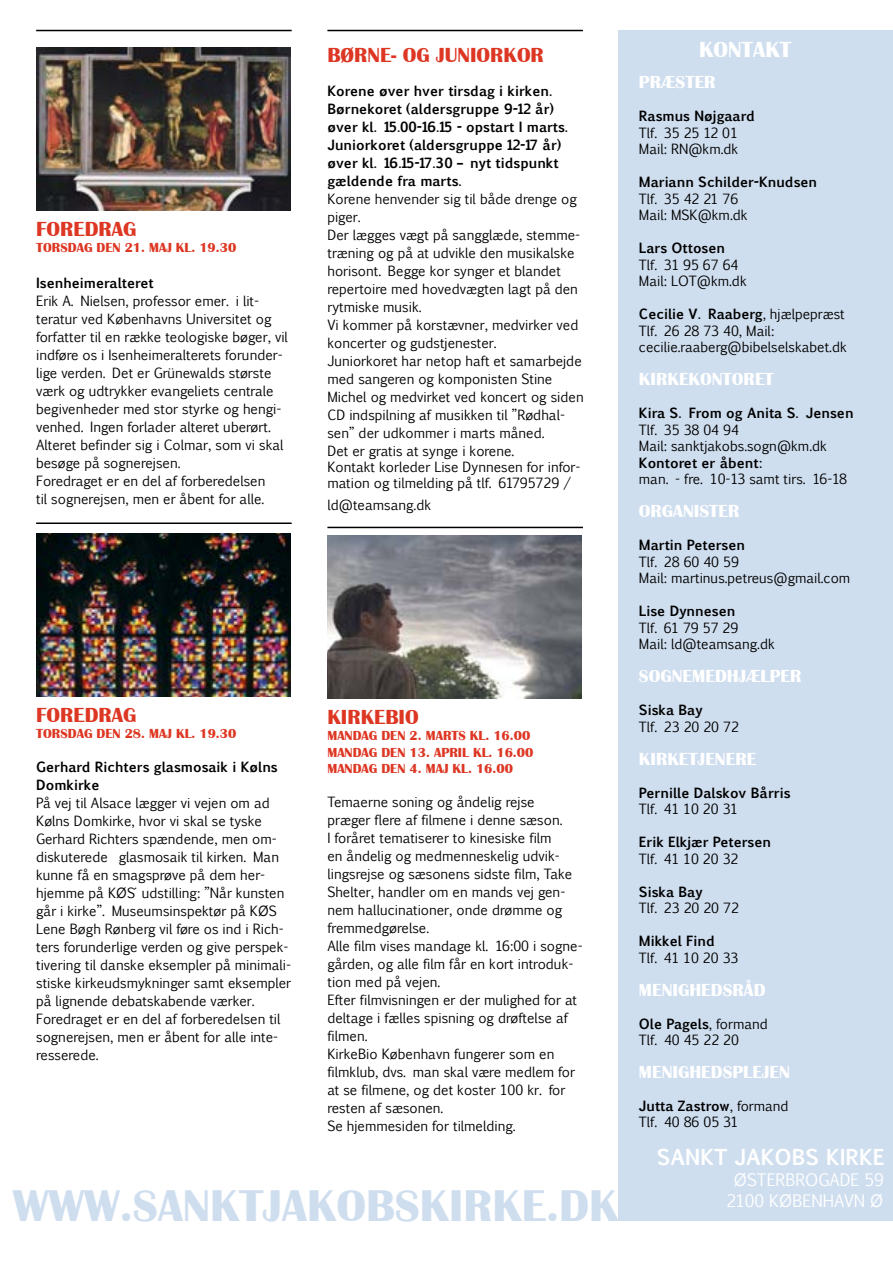
<style>
.page{position:relative;width:893px;height:1263px;background:#fff}
.page>*{position:absolute;margin:0;border:0;box-sizing:border-box;transform-origin:0 0}
.t1{font:700 45.75px "Britannic";color:#cfdeef}
.t2{font:700 22.5px "Britannic";color:#fff}
.t3{font:700 21px "Britannic";color:#dd3723}
.t4{font:700 21px "Euphemia UCAS";color:#fff}
.t5{font:700 18px "Britannic";color:#fff}
.t6{font:16.5px/21px "Euphemia CAS";color:#fff;text-align:center}
.t7{font:13.5px/18px "Euphemia CAS";color:#000}
.t8{font:700 13.5px/18px "Euphemia UCAS";color:#000}
.t9{font:700 13.5px/16.2px "Britannic";color:#dd3723}
.s1{font-family:"Euphemia CAS";font-weight:400}
</style>
<div class="page">
<div style="left:619px;top:31px;width:274px;height:1190px;background:#cfdeef"></div>
<hr style="left:327px;top:527px;width:256px;height:1px;background:#000">
<img style="left:327px;top:536px;width:255px;height:163px">
<img style="left:36px;top:47px;width:255px;height:164px">
<hr style="left:36px;top:522px;width:256px;height:2px;background:#000">
<img style="left:36px;top:533px;width:255px;height:164px">
<hr style="left:36px;top:30px;width:256px;height:1px;background:#000">
<hr style="left:327px;top:30px;width:256px;height:1px;background:#000">
<h3 class="t3" style="left:36px;top:217px;width:102px">FOREDRAG</h3>
<p class="t9" style="left:36px;top:240px;width:202px">TORSDAG DEN 21. MAJ KL. 19.30</p>
<p class="t8" style="left:36px;top:274px;width:119px">Isenheimeralteret</p>
<p class="t7" style="left:36px;top:292px;width:253px">Erik A. Nielsen, professor emer. i lit&shy;teratur ved Københavns Universitet og forfatter til en række teologiske bøger, vil indføre os i Isenheimeralterets forunder&shy;lige verden. Det er Grünewalds største værk og udtrykker evangeliets centrale begivenheder med stor styrke og hengi&shy;venhed. Ingen forlader alteret uberørt.<br>Alteret befinder sig i Colmar, som vi skal besøge på sognerejsen.<br>Foredraget er en del af forberedelsen<br>til sognerejsen, men er åbent for alle.</p>
<h3 class="t3" style="left:327px;top:43px;width:218px">BØRNE- OG JUNIORKOR</h3>
<p class="t8" style="left:327px;top:82px;width:242px">Korene øver hver tirsdag i kirken.<br>Børnekoret (aldersgruppe 9-12 år) øver kl. 15.00-16.15 - opstart I marts.<br>Juniorkoret (aldersgruppe 12-17 år) øver kl. 16.15-17.30 – nyt tidspunkt gældende fra marts.</p>
<p class="t7" style="left:327px;top:190px;width:258px">Korene henvender sig til både drenge og piger.<br>Der lægges vægt på sangglæde, stemme&shy;træning og på at udvikle den musikalske horisont. Begge kor synger et blandet repertoire med hovedvægten lagt på den rytmiske musik.<br>Vi kommer på korstævner, medvirker ved koncerter og gudstjenester.<br>Juniorkoret har netop haft et samarbejde med sangeren og komponisten Stine Michel og medvirket ved koncert og siden CD indspilning af musikken til ”Rødhal&shy;sen” der udkommer i marts måned.<br>Det er gratis at synge i korene.</p>
<p class="t7" style="left:327px;top:459px;width:254px;line-height:16.2px">Kontakt korleder Lise Dynnesen for infor&shy;mation og tilmelding på tlf. 61795729 /</p>
<p class="t7" style="left:327px;top:496px;width:105px">ld@teamsang.dk</p>
<h3 class="t3" style="left:36px;top:703px;width:102px">FOREDRAG</h3>
<p class="t9" style="left:36px;top:726px;width:202px">TORSDAG DEN 28. MAJ KL. 19.30</p>
<p class="t8" style="left:36px;top:759px;width:243px">Gerhard Richters glasmosaik i Kølns<br>Domkirke</p>
<p class="t7" style="left:36px;top:794px;width:257px">På vej til Alsace lægger vi vejen om ad Kølns Domkirke, hvor vi skal se tyske Gerhard Richters spændende, men om&shy;diskuterede glasmosaik til kirken. Man kunne få en smagsprøve på dem her&shy;hjemme på KØS´ udstilling: ”Når kunsten går i kirke”. Museumsinspektør på KØS Lene Bøgh Rønberg vil føre os ind i Rich&shy;ters forunderlige verden og give perspek&shy;tivering til danske eksempler på minimali&shy;stiske kirkeudsmykninger samt eksempler på lignende debatskabende værker.<br>Foredraget er en del af forberedelsen til sognerejsen, men er åbent for alle inte&shy;resserede.</p>
<h3 class="t3" style="left:327px;top:705px;width:93px">KIRKEBIO</h3>
<p class="t9" style="left:327px;top:728px;width:207px">MANDAG DEN 2. MARTS KL. 16.00<br>MANDAG DEN 13. APRIL KL. 16.00<br>MANDAG DEN 4. MAJ KL. 16.00</p>
<p class="t7" style="left:327px;top:793px;width:257px">Temaerne soning og åndelig rejse<br>præger flere af filmene i denne sæson.<br>I foråret tematiserer to kinesiske film<br>en åndelig og medmenneskelig udvik&shy;lingsrejse og sæsonens sidste film, Take Shelter, handler om en mands vej gen&shy;nem hallucinationer, onde drømme og fremmedgørelse.<br>Alle film vises mandage kl. 16:00 i sogne&shy;gården, og alle film får en kort introduk&shy;tion med på vejen.<br>Efter filmvisningen er der mulighed for at deltage i fælles spisning og drøftelse af filmen.<br>KirkeBio København fungerer som en filmklub, dvs. man skal være medlem for at se filmene, og det koster 100 kr. for resten af sæsonen.<br>Se hjemmesiden for tilmelding.</p>
<h1 class="t1" style="left:13px;top:1180px;width:607px">WWW.SANKTJAKOBSKIRKE.DK</h1>
<h2 class="t2" style="left:699px;top:37px;width:94px">KONTAKT</h2>
<h3 class="t5" style="left:639px;top:72px;width:78px">PRÆSTER</h3>
<p class="t8" style="left:639px;top:107px;width:117px">Rasmus Nøjgaard</p>
<p class="t7" style="left:639px;top:124px;width:101px;line-height:16.5px">Tlf. 35 25 12 01<br>Mail: RN@km.dk</p>
<p class="t8" style="left:639px;top:173px;width:180px">Mariann Schilder-Knudsen</p>
<p class="t7" style="left:639px;top:190px;width:110px;line-height:16.5px">Tlf. 35 42 21 76<br>Mail: MSK@km.dk</p>
<p class="t8" style="left:639px;top:239px;width:88px">Lars Ottosen</p>
<p class="t7" style="left:639px;top:256px;width:109px;line-height:16.5px">Tlf. 31 95 67 64<br>Mail: LOT@km.dk</p>
<p class="t8" style="left:639px;top:305px;width:207px">Cecilie V. Raaberg<span class="s1">, hjælpepræst</span></p>
<p class="t7" style="left:639px;top:322px;width:209px;line-height:16.5px">Tlf. 26 28 73 40, Mail: cecilie.raaberg@bibelselskabet.dk</p>
<h3 class="t5" style="left:639px;top:369px;width:136px">KIRKEKONTORET</h3>
<p class="t8" style="left:639px;top:404px;width:216px">Kira S. From og Anita S. Jensen</p>
<p class="t7" style="left:639px;top:421px;width:190px;line-height:16.5px">Tlf. 35 38 04 94<br>Mail: sanktjakobs.sogn@km.dk</p>
<p class="t8" style="left:639px;top:454px;width:125px">Kontoret er åbent:</p>
<p class="t7" style="left:639px;top:470px;width:210px">man. - fre. 10-13 samt tirs. 16-18</p>
<h3 class="t5" style="left:639px;top:501px;width:102px">ORGANISTER</h3>
<p class="t8" style="left:639px;top:536px;width:108px">Martin Petersen</p>
<p class="t7" style="left:639px;top:553px;width:213px;line-height:16.5px">Tlf. 28 60 40 59<br>Mail: martinus.petreus@gmail.com</p>
<p class="t8" style="left:639px;top:602px;width:98px">Lise Dynnesen</p>
<p class="t7" style="left:639px;top:619px;width:137px;line-height:16.5px">Tlf. 61 79 57 29<br>Mail: ld@teamsang.dk</p>
<h3 class="t5" style="left:639px;top:666px;width:164px">SOGNEMEDHJÆLPER</h3>
<p class="t8" style="left:639px;top:701px;width:65px">Siska Bay</p>
<p class="t7" style="left:639px;top:718px;width:102px">Tlf. 23 20 20 72</p>
<h3 class="t5" style="left:639px;top:749px;width:119px">KIRKETJENERE</h3>
<p class="t8" style="left:639px;top:784px;width:153px">Pernille Dalskov Bårris</p>
<p class="t7" style="left:639px;top:800px;width:101px">Tlf. 41 10 20 31</p>
<p class="t8" style="left:639px;top:833px;width:134px">Erik Elkjær Petersen</p>
<p class="t7" style="left:639px;top:850px;width:101px">Tlf. 41 10 20 32</p>
<p class="t8" style="left:639px;top:883px;width:65px">Siska Bay</p>
<p class="t7" style="left:639px;top:899px;width:102px">Tlf. 23 20 20 72</p>
<p class="t8" style="left:639px;top:932px;width:77px">Mikkel Find</p>
<p class="t7" style="left:639px;top:949px;width:101px">Tlf. 41 10 20 33</p>
<h3 class="t5" style="left:639px;top:980px;width:128px">MENIGHEDSRÅD</h3>
<p class="t8" style="left:639px;top:1015px;width:130px">Ole Pagels<span class="s1">, formand</span></p>
<p class="t7" style="left:639px;top:1031px;width:102px">Tlf. 40 45 22 20</p>
<h3 class="t5" style="left:639px;top:1062px;width:152px">MENIGHEDSPLEJEN</h3>
<p class="t8" style="left:639px;top:1097px;width:151px">Jutta Zastrow<span class="s1">, formand</span></p>
<p class="t7" style="left:639px;top:1113px;width:101px">Tlf. 40 86 05 31</p>
<h3 class="t4" style="left:657px;top:1141px;width:229px">SANKT JAKOBS KIRKE</h3>
<p class="t6" style="left:727px;top:1169px;width:159px">ØSTERBROGADE 59<br>2100 KØBENHAVN Ø</p>
</div>
